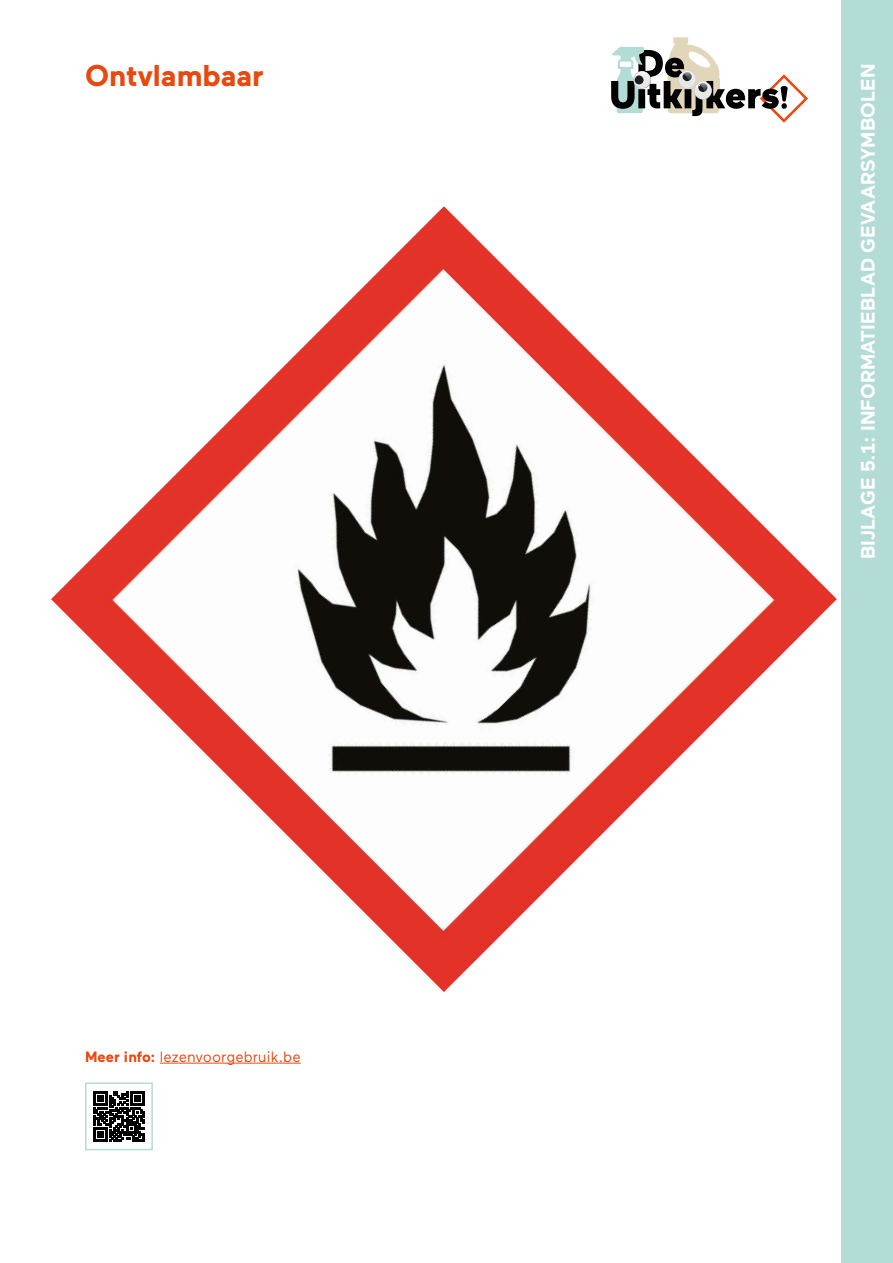
<style>
.page{position:relative;width:893px;height:1263px;background:#fff}
.page>*{position:absolute;margin:0;border:0;box-sizing:border-box;transform-origin:0 0}
.t1{font:700 30px "Maax";color:#e84910}
.t2{font:700 19.5px "Maax";letter-spacing:.005em;color:#fff}
.t3{font:15px "Maax";color:#e84910}
.s1{font-weight:700}
</style>
<div class="page">
<img style="left:51px;top:206px;width:786px;height:786px">
<div style="left:842px;top:0;width:51px;height:1263px;background:#b3dcd6"></div>
<hr style="left:160px;top:1063px;width:119px;height:1px;background:#e84910">
<svg style="left:279px;top:1063px;width:22px;height:1px"></svg>
<svg style="left:94px;top:1091px;width:50px;height:50px"></svg>
<div style="left:85px;top:1082px;width:68px;height:68px;border:2px solid #b3dcd6"></div>
<svg style="left:611px;top:37px;width:197px;height:86px"></svg>
<h1 class="t1" style="left:85px;top:60px;width:180px">Ontvlambaar</h1>
<p class="t3" style="left:85px;top:1048px;width:217px"><span class="s1">Meer info:</span> lezenvoorgebruik.be</p>
<p class="t2" style="left:857px;top:559px;width:497px;rotate:-90deg">BIJLAGE 5.1: INFORMATIEBLAD GEVAARSYMBOLEN</p>
</div>
